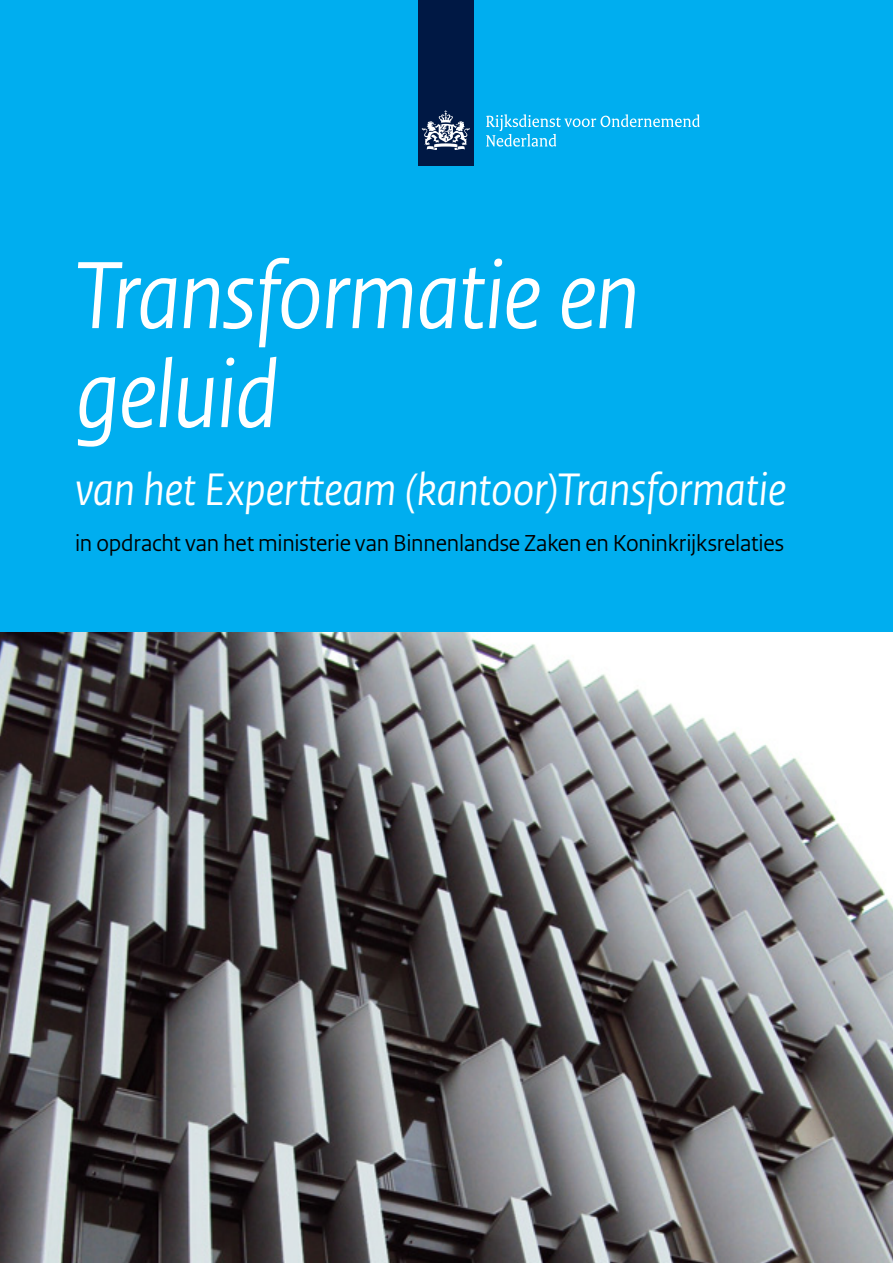
<style>
.page{position:relative;width:893px;height:1263px;background:#fff}
.page>*{position:absolute;margin:0;border:0;box-sizing:border-box;transform-origin:0 0}
.t1{font:italic 100.5px/99px "Rijksoverheid Sans Heading";letter-spacing:-.02em;color:#fff}
.t2{font:italic 48px "Rijksoverheid Sans Heading";letter-spacing:-.01em;color:#fff}
.t3{font:24.3px "Rijksoverheid Sans Heading";letter-spacing:-.01em;color:#000}
</style>
<div class="page">
<img style="left:0;top:631px;width:893px;height:632px">
<div style="left:0;top:0;width:893px;height:631px;background:#00aeef"></div>
<div style="left:418px;top:0;width:55px;height:166px;background:#001844"></div>
<svg style="left:422px;top:110px;width:48px;height:40px"></svg>
<svg style="left:486px;top:114px;width:214px;height:33px"></svg>
<h1 class="t1" style="left:75px;top:248px;width:566px">Transformatie en geluid</h1>
<h2 class="t2" style="left:75px;top:463px;width:712px">van het Expertteam (kantoor)Transformatie</h2>
<p class="t3" style="left:75px;top:529px;width:710px">in opdracht van het ministerie van Binnenlandse Zaken en Koninkrijksrelaties</p>
</div>
